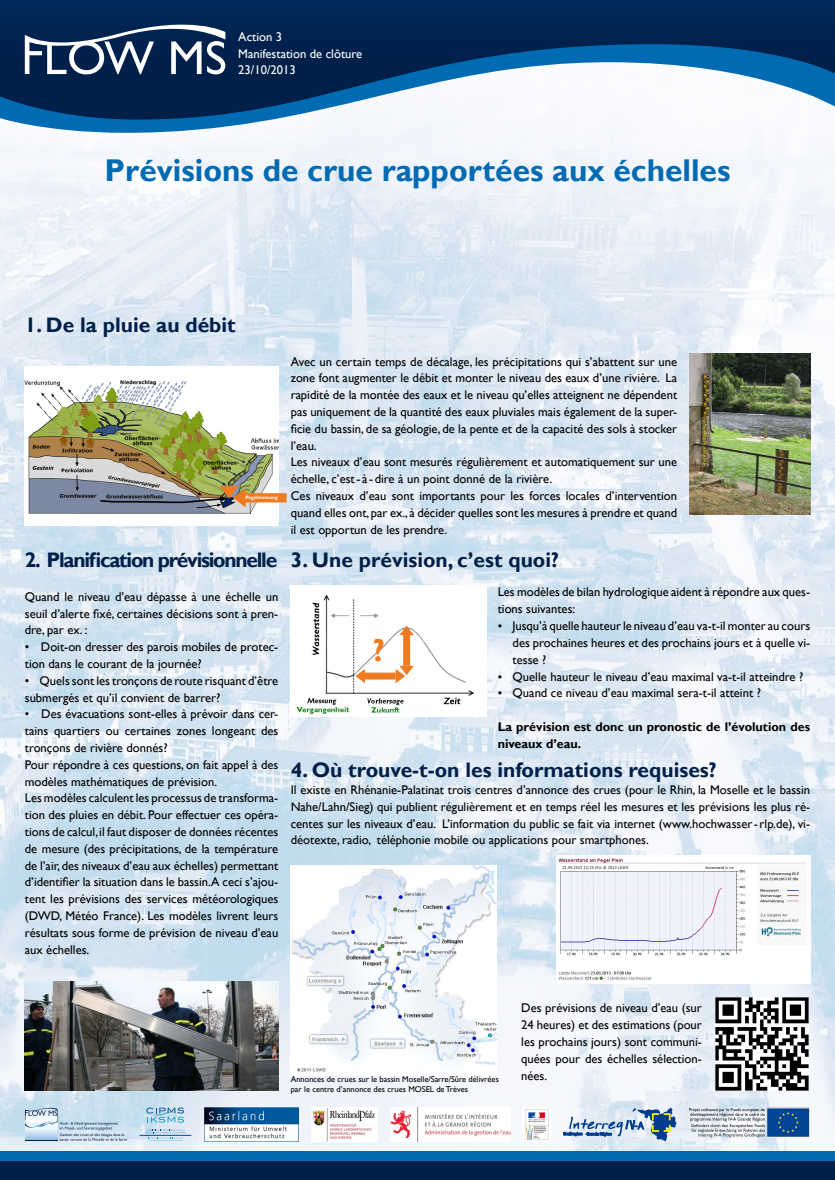
<style>
.page{position:relative;width:835px;height:1180px;background:#fff}
.page>*{position:absolute;margin:0;border:0;box-sizing:border-box;transform-origin:0 0}
.t1{font:700 31.5px "Gill Sans";color:#006ab2}
.t2{font:700 31.5px "Gill Sans";color:#ee7b20}
.t3{font:700 21px "Gill Sans";color:#001f49}
.t4{font:700 21px "Gill Sans";letter-spacing:-.06em;color:#001f49}
.t5{font:12.6px/16.8px "Gill Sans";color:#000}
.t6{font:700 12.6px/16.8px "Gill Sans";color:#000}
.t7{font:12.6px/16.8px "Gill Sans";color:#fff}
.t8{font:8.4px "Gill Sans";color:#000}
.t9{font:700 4.9px "Gill Sans";color:#fff}
.s1{font-family:"Times New Roman"}
</style>
<div class="page">
<img style="left:0;top:133px;width:834px;height:1018px">
<svg style="left:0;top:0;width:834px;height:44px;background:#002653"></svg>
<svg style="left:0;top:44px;width:834px;height:89px"></svg>
<div style="left:0;top:1159px;width:834px;height:21px;background:#001f49"></div>
<div style="left:0;top:1151px;width:834px;height:9px;background:#006ab2"></div>
<svg style="left:25px;top:14px;width:200px;height:60px"></svg>
<img style="left:522px;top:1107px;width:28px;height:34px">
<img style="left:689px;top:1107px;width:120px;height:31px">
<svg style="left:25px;top:1107px;width:102px;height:34px;background:#bcd1e1"></svg>
<svg style="left:143px;top:1107px;width:45px;height:15px"></svg>
<svg style="left:145px;top:1129px;width:41px;height:12px"></svg>
<hr style="left:140px;top:1135px;width:51px;height:1px;background:#004e96">
<svg style="left:563px;top:1107px;width:113px;height:34px;background:#aabfd5"></svg>
<img style="left:204px;top:1107px;width:95px;height:34px">
<img style="left:311px;top:1107px;width:66px;height:34px">
<img style="left:390px;top:1107px;width:120px;height:34px">
<img style="left:25px;top:366px;width:253px;height:160px">
<img style="left:689px;top:354px;width:121px;height:160px">
<img style="left:291px;top:866px;width:206px;height:209px">
<img style="left:556px;top:856px;width:254px;height:127px">
<img style="left:715px;top:997px;width:93px;height:93px">
<img style="left:291px;top:585px;width:195px;height:131px">
<img style="left:25px;top:981px;width:253px;height:109px">
<svg style="left:220px;top:486px;width:66px;height:21px"></svg>
<svg style="left:355px;top:625px;width:59px;height:58px"></svg>
<p class="t7" style="left:238px;top:28px;width:125px">Action 3<br>Manifestation de clôture<br>23/10/2013</p>
<p class="t1" style="left:105px;top:151px;width:627px">Prévisions de crue rapportées aux échelles</p>
<p class="t3" style="left:25px;top:312px;width:212px">1. De la pluie au débit</p>
<p class="t9" style="left:245px;top:494px;width:34px">Pegelmessung</p>
<p class="t4" style="left:25px;top:547px;width:254px">2. Planification prévisionnelle</p>
<p class="t5" style="left:25px;top:588px;width:255px;text-align:justify">Quand le niveau d’eau dépasse à une échelle un seuil d’alerte fixé, certaines décisions sont à pren&shy;dre, par ex. :</p>
<p class="t5" style="left:25px;top:639px;width:255px">• Doit-on dresser des parois mobiles de protec&shy;tion dans le courant de la journée?</p>
<p class="t5" style="left:25px;top:672px;width:255px">• Quels sont les tronçons de route risquant d’être submergés et qu’il convient de barrer?</p>
<p class="t5" style="left:25px;top:706px;width:255px">• Des évacuations sont-elles à prévoir dans cer&shy;tains quartiers ou certaines zones longeant des tronçons de rivière donnés?<br>Pour répondre à ces questions, on fait appel à des modèles mathématiques de prévision.<br>Les modèles calculent les processus de transforma&shy;tion des pluies en débit. Pour effectuer ces opéra&shy;tions de calcul, il faut disposer de données récentes de mesure (des précipitations, de la température de l’air, des niveaux d’eau aux échelles) permettant d’identifier la situation dans le bassin.A ceci s’ajou&shy;tent les prévisions des services météorologiques (DWD, Météo France). Les modèles livrent leurs résultats sous forme de prévision de niveau d’eau aux échelles.</p>
<p class="t5" style="left:291px;top:353px;width:388px">Avec un certain temps de décalage, les précipitations qui s’abattent sur une zone font augmenter le débit et monter le niveau des eaux d’une rivière. La rapidité de la montée des eaux et le niveau qu’elles atteignent ne dépendent pas uniquement de la quantité des eaux pluviales mais également de la super&shy;ficie du bassin, de sa géologie, de la pente et de la capacité des sols à stocker l’eau.<br>Les niveaux d’eau sont mesurés régulièrement et automatiquement sur une échelle, c’est- à -dire à un point donné de la rivière.<br>Ces niveaux d’eau sont importants pour les forces locales d’intervention quand elles ont, par ex., à décider quelles sont les mesures à prendre et quand il est opportun de les prendre.</p>
<p class="t3" style="left:291px;top:547px;width:270px">3. Une prévision, c’est quoi?</p>
<p class="t5" style="left:497px;top:584px;width:314px">Les modèles de bilan hydrologique aident à répondre aux ques&shy;tions suivantes:</p>
<p class="t5" style="left:512px;top:617px;width:299px;text-align:justify;text-indent:-15px"><span class="s1">•</span> Jusqu’à quelle hauteur le niveau d’eau va-t-il monter au cours des prochaines heures et des prochains jours et à quelle vi&shy;tesse ?</p>
<p class="t5" style="left:497px;top:668px;width:307px"><span class="s1">•</span> Quelle hauteur le niveau d’eau maximal va-t-il atteindre ?</p>
<p class="t5" style="left:497px;top:685px;width:265px"><span class="s1">•</span> Quand ce niveau d’eau maximal sera-t-il atteint ?</p>
<p class="t6" style="left:497px;top:718px;width:314px">La prévision est donc un pronostic de l’évolution des niveaux d’eau.</p>
<p class="t3" style="left:291px;top:757px;width:427px">4. Où trouve-t-on les informations requises?</p>
<p class="t5" style="left:291px;top:781px;width:521px;text-align:justify">Il existe en Rhénanie-Palatinat trois centres d’annonce des crues (pour le Rhin, la Moselle et le bassin Nahe/Lahn/Sieg) qui publient régulièrement et en temps réel les mesures et les prévisions les plus ré&shy;centes sur les niveaux d’eau. L’information du public se fait via internet (www.hochwasser-rlp.de), vi&shy;déotexte, radio, téléphonie mobile ou applications pour smartphones.</p>
<p class="t2" style="left:373px;top:631px;width:13px">?</p>
<p class="t5" style="left:521px;top:1000px;width:182px;text-align:justify">Des prévisions de niveau d’eau (sur 24 heures) et des estimations (pour les prochains jours) sont communi&shy;quées pour des échelles sélection-</p>
<p class="t8" style="left:291px;top:1074px;width:210px">Annonces de crues sur le bassin Moselle/Sarre/Sûre délivrées</p>
<p class="t5" style="left:521px;top:1067px;width:27px">nées.</p>
<p class="t8" style="left:291px;top:1084px;width:179px">par le centre d’annonce des crues MOSEL de Trèves</p>
</div>
